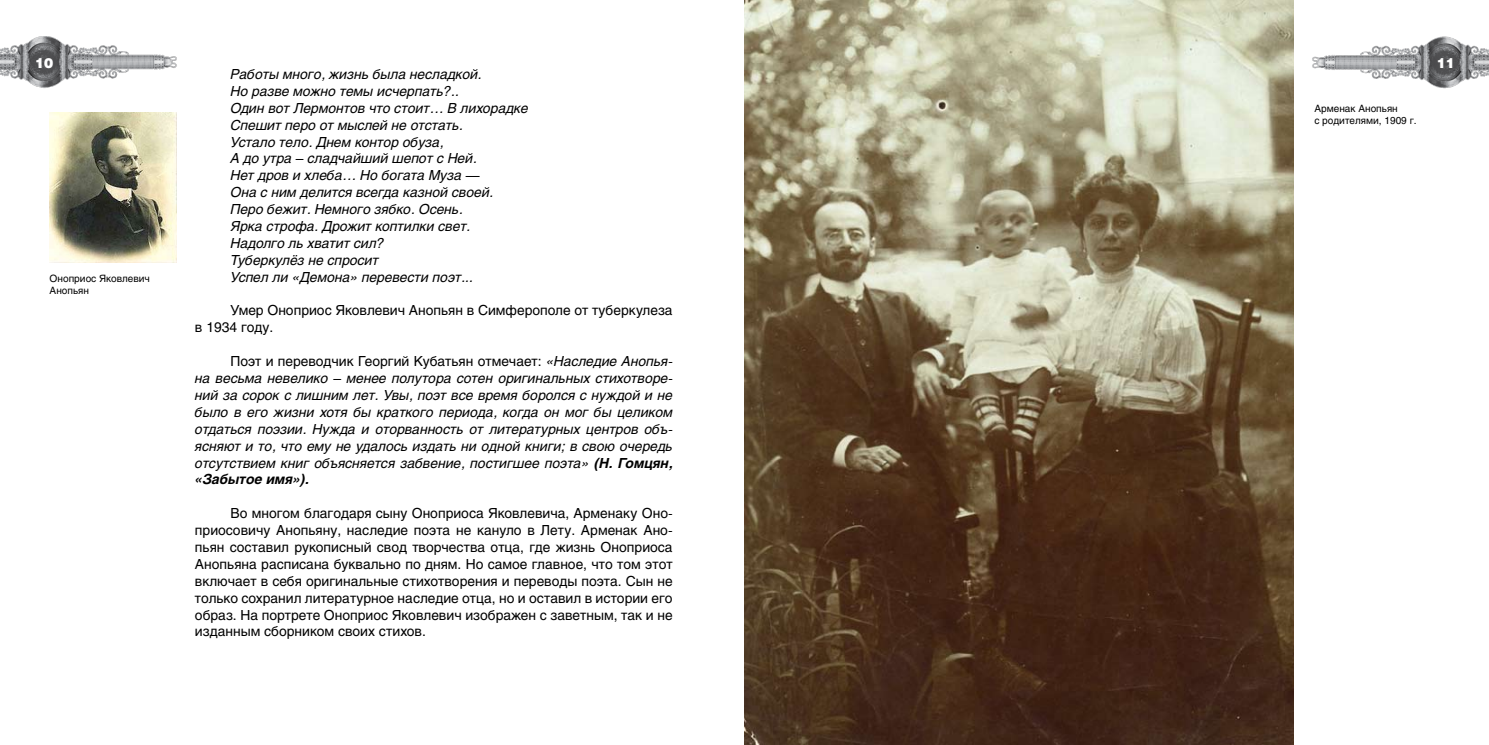
<style>
.page{position:relative;width:1489px;height:745px;background:#fff}
.page>*{position:absolute;margin:0;border:0;box-sizing:border-box;transform-origin:0 0}
.t1{font:italic 13.75px/16.9px "Helios";color:#000}
.t2{font:13.75px/16.9px "Helios";color:#000}
.t3{font:900 13.75px "Helios";color:#fff}
.t4{font:10px/12px "Helios";color:#000}
.s1{font-style:normal}
.s2{font-weight:700}
</style>
<div class="page">
<img style="left:50px;top:123px;width:126px;height:139px">
<img style="left:744px;top:0;width:548px;height:744px">
<img style="left:0;top:36px;width:177px;height:87px">
<img style="left:1274px;top:0;width:214px;height:123px">
<p class="t3" style="left:35px;top:54px;width:20px">10</p>
<p class="t3" style="left:1436px;top:54px;width:20px">11</p>
<p class="t1" style="left:230px;top:65px;width:299px">Работы много, жизнь была несладкой.<br>Но разве можно темы исчерпать?..<br>Один вот Лермонтов что стоит… В лихорадке Спешит перо от мыслей не отстать.<br>Устало тело. Днем контор обуза,<br>А до утра – сладчайший шепот с Ней.<br>Нет дров и хлеба… Но богата Муза —<br>Она с ним делится всегда казной своей.<br>Перо бежит. Немного зябко. Осень.<br>Ярка строфа. Дрожит коптилки свет.<br>Надолго ль хватит сил?<br>Туберкулёз не спросит<br>Успел ли «Демона» перевести поэт...</p>
<p class="t2" style="left:195px;top:302px;width:479px;text-indent:35px">Умер Оноприос Яковлевич Анопьян в Симферополе от туберкулеза в 1934 году.</p>
<p class="t1" style="left:195px;top:352px;width:479px;text-align:justify;text-indent:35px"><span class="s1">Поэт и переводчик Георгий Кубатьян отмечает:</span> «Наследие Анопья&shy;на весьма невелико – менее полутора сотен оригинальных стихотворе&shy;ний за сорок с лишним лет. Увы, поэт все время боролся с нуждой и не было в его жизни хотя бы краткого периода, когда он мог бы целиком отдаться поэзии. Нужда и оторванность от литературных центров объ&shy;ясняют и то, что ему не удалось издать ни одной книги; в свою очередь отсутствием книг объясняется забвение, постигшее поэта» <span class="s2">(Н. Гомцян, «Забытое имя»).</span></p>
<p class="t2" style="left:195px;top:504px;width:479px;text-align:justify;text-indent:35px">Во многом благодаря сыну Оноприоса Яковлевича, Арменаку Оно&shy;приосовичу Анопьяну, наследие поэта не кануло в Лету. Арменак Ано&shy;пьян составил рукописный свод творчества отца, где жизнь Оноприоса Анопьяна расписана буквально по дням. Но самое главное, что том этот включает в себя оригинальные стихотворения и переводы поэта. Сын не только сохранил литературное наследие отца, но и оставил в истории его образ. На портрете Оноприос Яковлевич изображен с заветным, так и не изданным сборником своих стихов.</p>
<p class="t4" style="left:1314px;top:102px;width:104px">Арменак Анопьян<br>с родителями, 1909 г.</p>
<p class="t4" style="left:50px;top:272px;width:102px">Оноприос Яковлевич<br>Анопьян</p>
</div>
